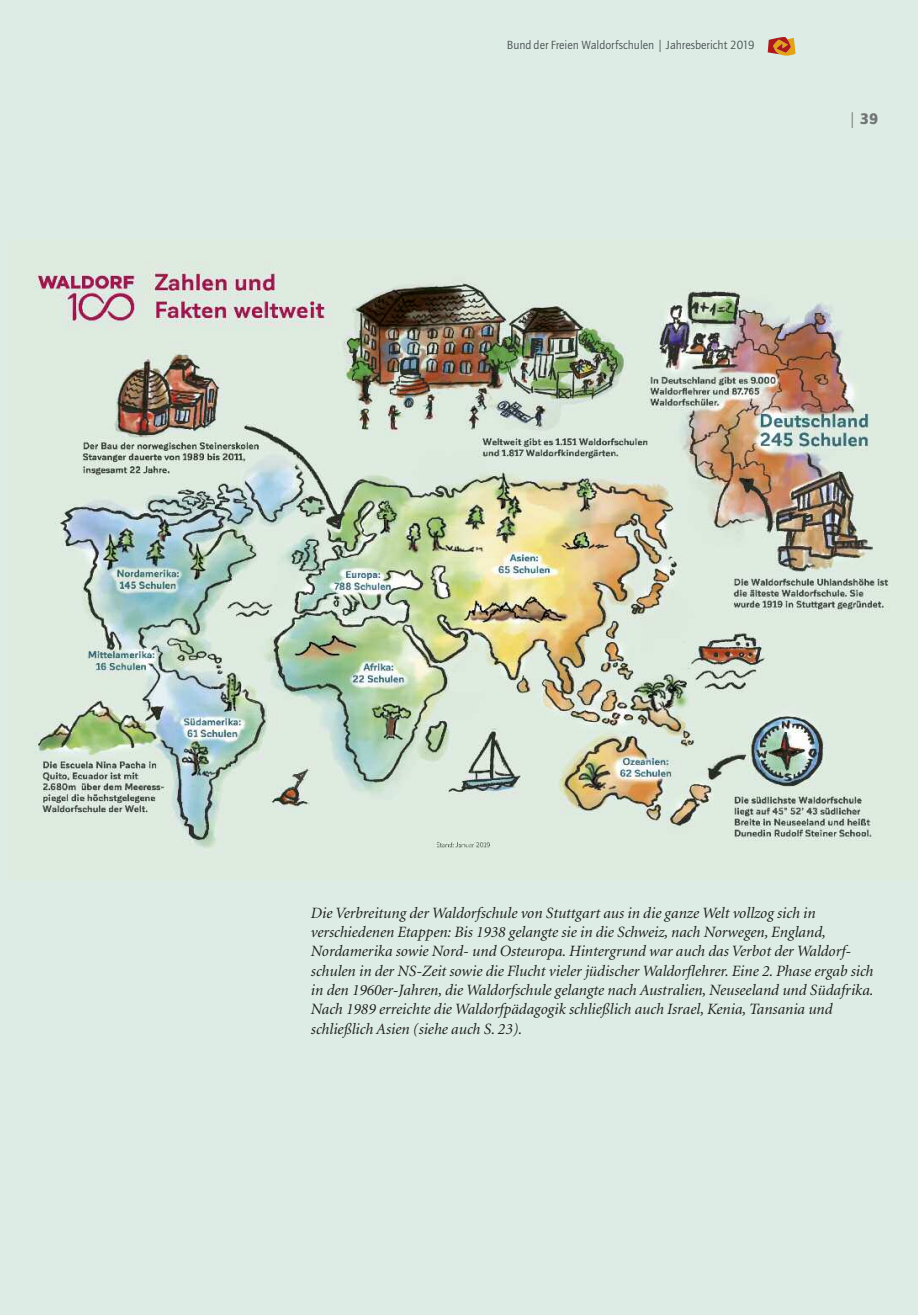
<style>
.page{position:relative;width:918px;height:1315px;background:#ddede6}
.page>*{position:absolute;margin:0;border:0;box-sizing:border-box;transform-origin:0 0}
.t1{font:italic 15.75px/19.2px "Minion";color:#1f1f1e}
.t2{font:900 15.75px "Quay Sans";color:#717575}
.t3{font:12.25px "Quay Sans";color:#484f50}
.s1{font-weight:400}
</style>
<div class="page">
<svg style="left:767px;top:37px;width:28px;height:19px"></svg>
<img style="left:35px;top:268px;width:855px;height:581px">
<p class="t3" style="left:507px;top:38px;width:249px">Bund der Freien Waldorfschulen | Jahresbericht 2019</p>
<p class="t2" style="left:848px;top:109px;width:31px"><span class="s1">|</span> 39</p>
<p class="t1" style="left:311px;top:904px;width:564px">Die Verbreitung der Waldorfschule von Stuttgart aus in die ganze Welt vollzog sich in verschiedenen Etappen: Bis 1938 gelangte sie in die Schweiz, nach Norwegen, England, Nordamerika sowie Nord- und Osteuropa. Hintergrund war auch das Verbot der Waldorf&shy;schulen in der NS-Zeit sowie die Flucht vieler jüdischer Waldorflehrer. Eine 2. Phase ergab sich in den 1960er-Jahren, die Waldorfschule gelangte nach Australien, Neuseeland und Südafrika.<br>Nach 1989 erreichte die Waldorfpädagogik schließlich auch Israel, Kenia, Tansania und schließlich Asien (siehe auch S. 23).</p>
</div>
